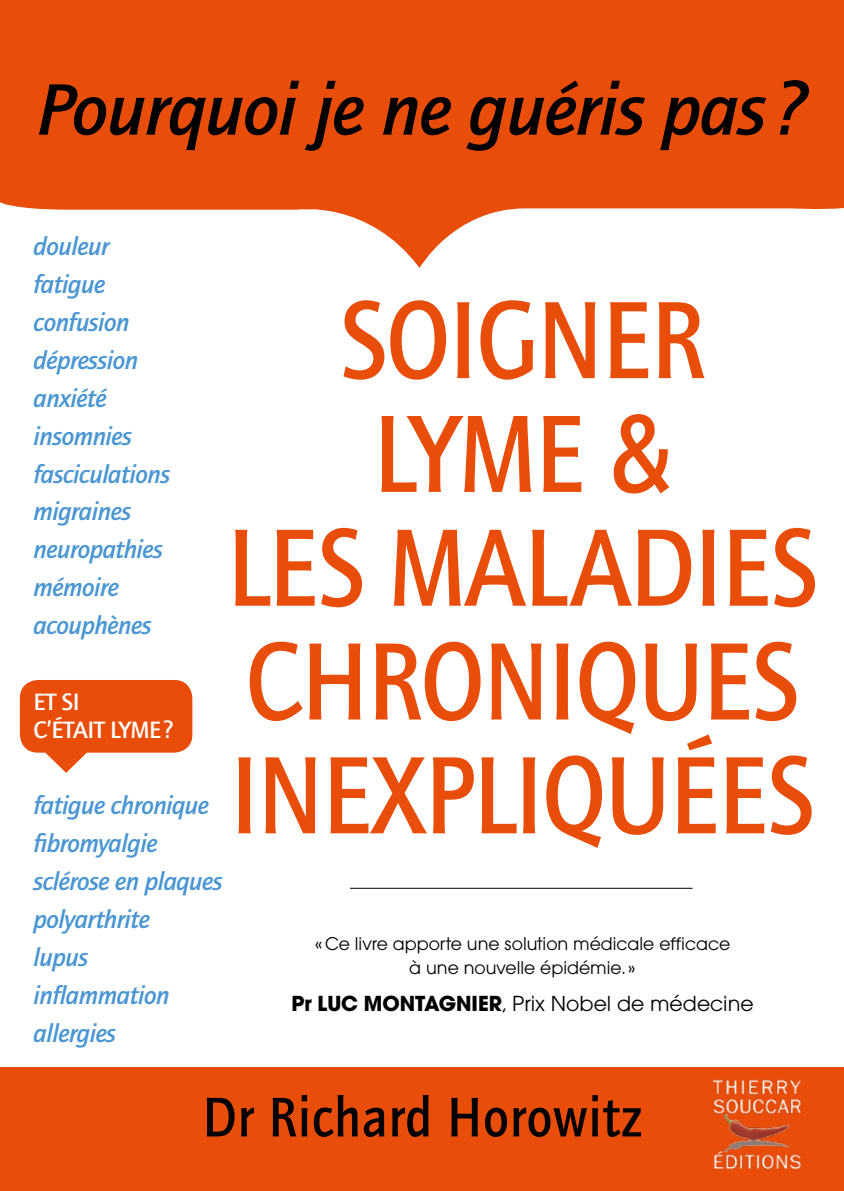
<style>
.page{position:relative;width:844px;height:1191px;background:#fff}
.page>*{position:absolute;margin:0;border:0;box-sizing:border-box;transform-origin:0 0}
.t1{font:500 113.75px/113.8px "Quay Sans EF";letter-spacing:-.01em;color:#e94d0a;text-align:center;scale:.88 1}
.t2{font:italic 500 75.25px "Quay Sans EF";letter-spacing:-.01em;color:#000}
.t3{font:500 57.75px "Quay Sans EF";letter-spacing:.02em;color:#000;scale:.9 1}
.t4{font:italic 500 26.25px/38px "Quay Sans EF";letter-spacing:-.02em;color:#4996d2}
.t5{font:500 24.5px/28px "Quay Sans EF";color:#fff}
.t6{font:22.75px "Avant Garde Gothic Itc T";color:#000}
.t7{font:19.25px/23.6px "Avant Garde Gothic Itc T";color:#000;text-align:center}
.s1{font-weight:700}
</style>
<div class="page">
<svg style="left:0;top:0;width:843px;height:268px;fill:#e94d0a"></svg>
<div style="left:20px;top:680px;width:172px;height:72px;background:#e94d0a;border-radius:18px"></div>
<div style="left:0;top:1067px;width:843px;height:124px;background:#e94d0a"></div>
<img style="left:712px;top:1079px;width:89px;height:91px">
<svg style="left:36px;top:752px;width:60px;height:21px"></svg>
<hr style="left:350px;top:888px;width:342px;height:1px;background:#000">
<h2 class="t2" style="left:37px;top:67px;width:771px">Pourquoi je ne guéris pas?</h2>
<p class="t4" style="left:33px;top:227px;width:138px">douleur fatigue confusion dépression anxiété insomnies fasciculations migraines neuropathies mémoire acouphènes</p>
<p class="t5" style="left:33px;top:688px;width:97px">ET SI<br>C’ÉTAI T LYME</p>
<p class="t5" style="left:163px;top:716px;width:11px">?</p>
<p class="t4" style="left:33px;top:786px;width:190px">fatigue chronique fibromyalgie sclérose en plaques polyarthrite<br>lupus inflammation allergies</p>
<h1 class="t1" style="left:227px;top:284px;width:672px">SOIGNER<br>LYME &amp;<br>LES MALADIES<br>CHRONIQUES<br>INEXPLIQUÉES</h1>
<p class="t7" style="left:315px;top:932px;width:417px">«Ce livre apporte une solution médicale efficace à une nouvelle épidémie. »</p>
<p class="t6" style="left:291px;top:990px;width:463px"><span class="s1">Pr LUC MONTAGNIER</span>, Prix Nobel de médecine</p>
<h3 class="t3" style="left:202px;top:1084px;width:489px">DR RICHARD H OROWITZ</h3>
</div>
